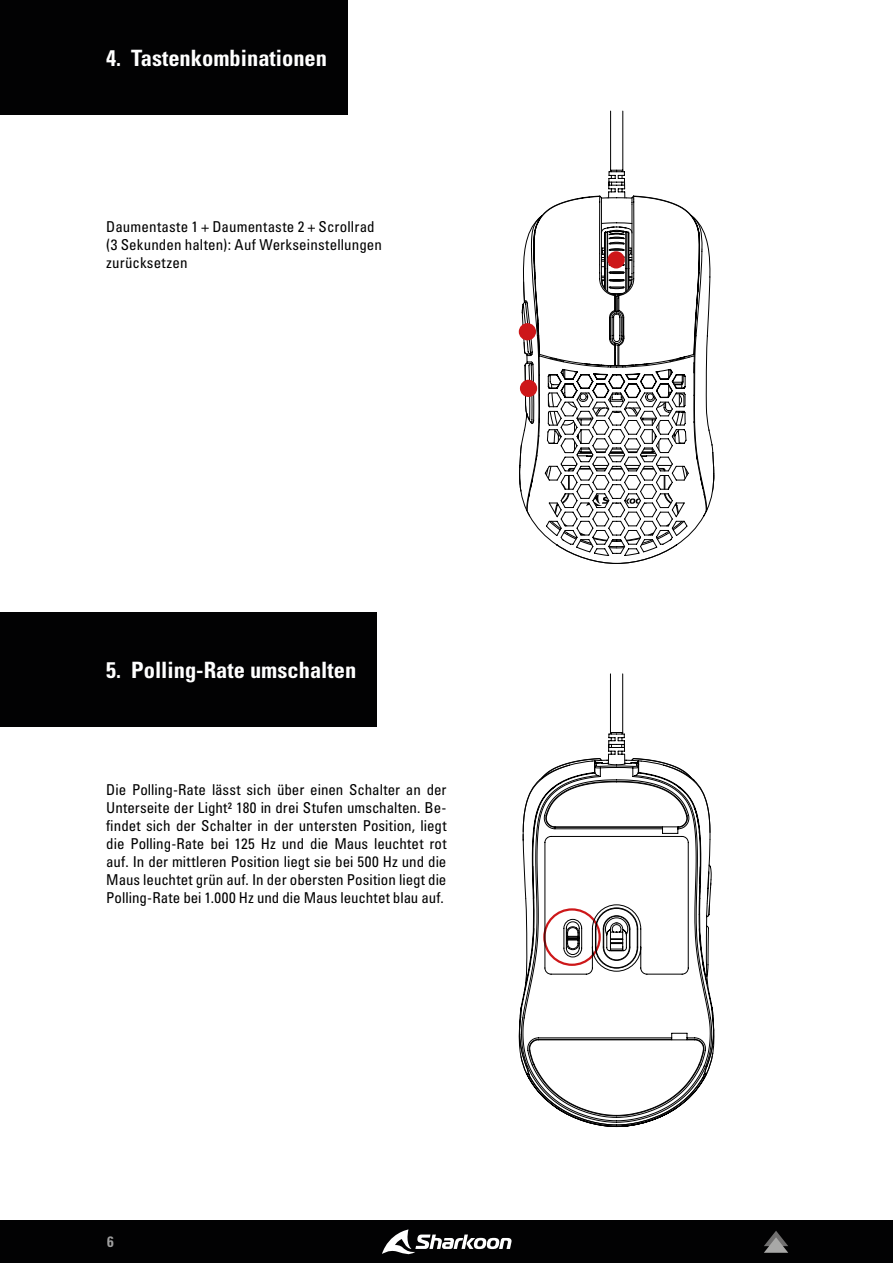
<style>
.page{position:relative;width:893px;height:1263px;background:#fff}
.page>*{position:absolute;margin:0;border:0;box-sizing:border-box;transform-origin:0 0}
.t1{font:22.5px "Univers LTCYR 67 Bold Cond";color:#fff}
.t2{font:condensed 15px/18px "Univers LTCYR 57";letter-spacing:.005em;color:#000}
.t3{font:15px "Univers LTCYR 67 Bold Cond";color:#e3e3e3}
</style>
<div class="page">
<div style="left:0;top:1220px;width:893px;height:43px;background:#020203"></div>
<svg style="left:764px;top:1231px;width:24px;height:22px"></svg>
<svg style="left:382px;top:1229px;width:130px;height:26px"></svg>
<div style="left:0;top:0;width:348px;height:115px;background:#020203"></div>
<svg style="left:562px;top:224px;width:153px;height:340px"></svg>
<svg style="left:519px;top:195px;width:181px;height:354px"></svg>
<div style="left:519px;top:323px;width:17px;height:17px;background:#cd1719;border-radius:50%"></div>
<div style="left:520px;top:380px;width:17px;height:17px;background:#cd1719;border-radius:50%"></div>
<div style="left:607px;top:251px;width:18px;height:17px;background:#cd1719;border-radius:50%"></div>
<div style="left:0;top:612px;width:377px;height:115px;background:#020203"></div>
<svg style="left:608px;top:673px;width:17px;height:76px"></svg>
<svg style="left:519px;top:758px;width:195px;height:369px"></svg>
<h1 class="t1" style="left:106px;top:44px;width:222px">4. Tastenkombinationen</h1>
<p class="t2" style="left:106px;top:218px;width:277px">Daumentaste 1 + Daumentaste 2 + Scrollrad (3 Sekunden halten): Auf Werkseinstellungen zurücksetzen</p>
<h1 class="t1" style="left:106px;top:656px;width:251px">5. Polling-Rate umschalten</h1>
<p class="t2" style="left:106px;top:780px;width:342px;text-align:justify">Die Polling-Rate lässt sich über einen Schalter an der Unterseite der Light² 180 in drei Stufen umschalten. Be&shy;findet sich der Schalter in der untersten Position, liegt die Polling-Rate bei 125 Hz und die Maus leuchtet rot auf. In der mittleren Position liegt sie bei 500 Hz und die Maus leuchtet grün auf. In der obersten Position liegt die Polling-Rate bei 1.000 Hz und die Maus leuchtet blau auf.</p>
<p class="t3" style="left:107px;top:1232px;width:8px">6</p>
</div>
